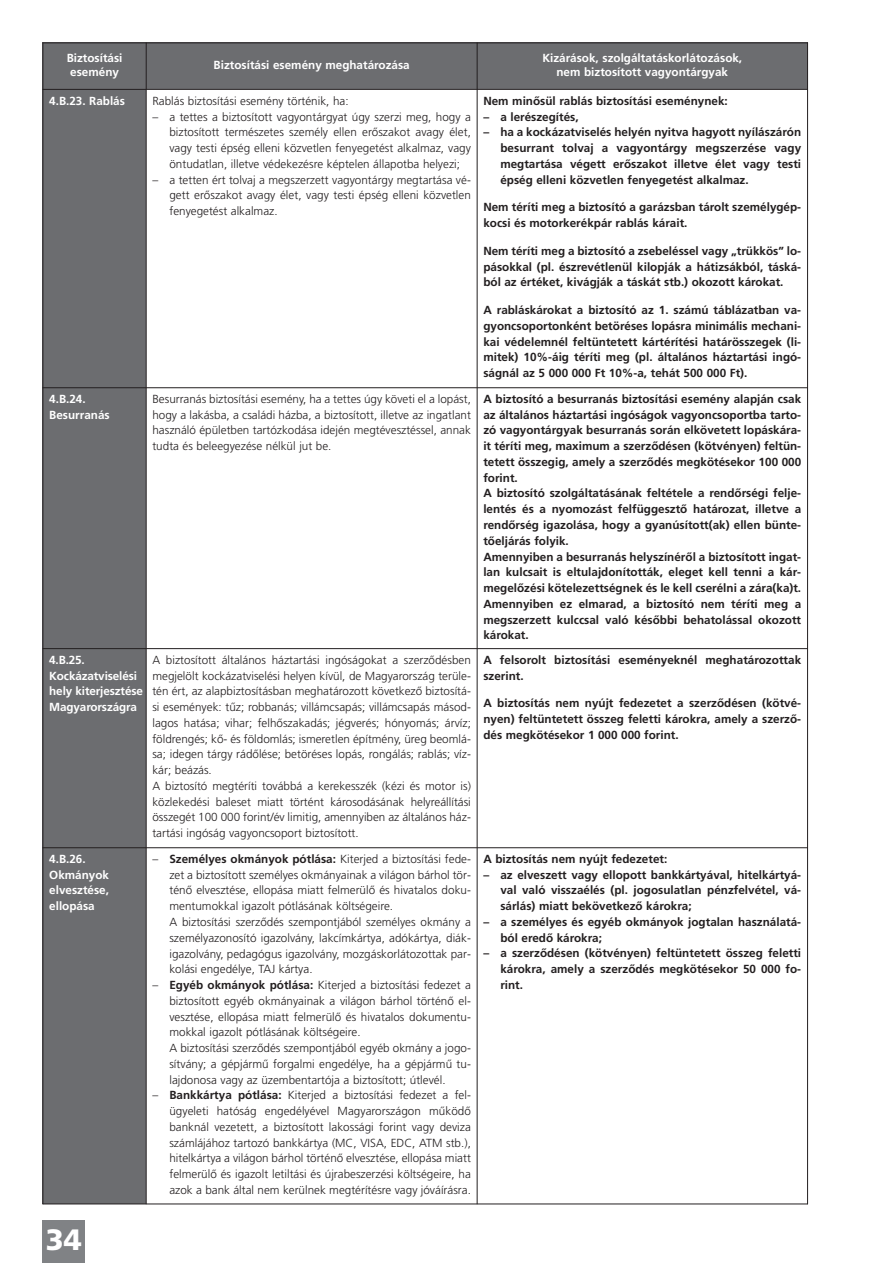
<style>
.page{position:relative;width:893px;height:1263px;background:#fff}
.page>*{position:absolute;margin:0;border:0;box-sizing:border-box;transform-origin:0 0}
.t1{font:700 29.4px "Frutiger M";color:#fff}
.t2{font:11.7px/15.8px "Frutiger M Light";color:#231f20;text-align:justify}
.t3{font:11.7px/15.8px "Frutiger M Medium";color:#231f20;text-align:justify}
.t4{font:11.7px/15.8px "Frutiger M Medium";color:#fff}
.s1{font-family:"Frutiger M Medium"}
</style>
<div class="page">
<div style="left:43px;top:1220px;width:42px;height:43px;background:#808285"></div>
<div style="left:43px;top:43px;width:103px;height:46px;background:#6c6d70"></div>
<div style="left:146px;top:43px;width:331px;height:46px;background:#6c6d70"></div>
<div style="left:477px;top:43px;width:331px;height:46px;background:#6c6d70"></div>
<div style="left:43px;top:89px;width:103px;height:299px;background:#6c6d70"></div>
<div style="left:43px;top:388px;width:103px;height:261px;background:#6c6d70"></div>
<div style="left:43px;top:649px;width:103px;height:199px;background:#6c6d70"></div>
<div style="left:43px;top:848px;width:103px;height:356px;background:#6c6d70"></div>
<hr style="left:43px;top:43px;width:1px;height:1161px;background:#231f20">
<hr style="left:146px;top:43px;width:1px;height:1161px;background:#231f20">
<hr style="left:477px;top:43px;width:1px;height:1161px;background:#231f20">
<hr style="left:807px;top:43px;width:1px;height:1161px;background:#231f20">
<hr style="left:43px;top:43px;width:765px;height:1px;background:#231f20">
<hr style="left:43px;top:89px;width:765px;height:1px;background:#231f20">
<hr style="left:43px;top:387px;width:765px;height:1px;background:#231f20">
<hr style="left:43px;top:648px;width:765px;height:1px;background:#231f20">
<hr style="left:43px;top:847px;width:765px;height:1px;background:#231f20">
<hr style="left:43px;top:1204px;width:765px;height:1px;background:#231f20">
<p class="t4" style="left:67px;top:52px;width:57px;line-height:14.1px;text-align:center">Biztosítási esemény</p>
<p class="t4" style="left:214px;top:58px;width:198px">Biztosítási esemény meghatározása</p>
<p class="t4" style="left:542px;top:52px;width:201px;line-height:14.1px;text-align:center">Kizárások, szolgáltatáskorlátozások, nem biztosított vagyontárgyak</p>
<p class="t4" style="left:49px;top:94px;width:77px">4.B.23. Rablás</p>
<p class="t2" style="left:152px;top:94px;width:198px">Rablás biztosítási esemény történik, ha:</p>
<p class="t2" style="left:169px;top:109px;width:303px;text-indent:-17px">– a tettes a biztosított vagyontárgyat úgy szerzi meg, hogy a biztosított természetes személy ellen erőszakot avagy élet, vagy testi épség elleni közvetlen fenyegetést alkalmaz, vagy öntudatlan, illetve védekezésre képtelen állapotba helyezi;</p>
<p class="t2" style="left:169px;top:172px;width:303px;text-indent:-17px">– a tetten ért tolvaj a megszerzett vagyontárgy megtartása vé&shy;gett erőszakot avagy élet, vagy testi épség elleni közvetlen fenyegetést alkalmaz.</p>
<p class="t3" style="left:483px;top:94px;width:246px">Nem minősül rablás biztosítási eseménynek:</p>
<p class="t3" style="left:483px;top:109px;width:97px">– a lerészegítés,</p>
<p class="t3" style="left:500px;top:125px;width:302px;text-indent:-17px">– ha a kockázatviselés helyén nyitva hagyott nyílászárón besurrant tolvaj a vagyontárgy megszerzése vagy megtartása végett erőszakot illetve élet vagy testi épség elleni közvetlen fenyegetést alkalmaz.</p>
<p class="t3" style="left:483px;top:200px;width:319px">Nem téríti meg a biztosító a garázsban tárolt személygép&shy;kocsi és motorkerékpár rablás kárait.</p>
<p class="t3" style="left:483px;top:244px;width:319px">Nem téríti meg a biztosító a zsebeléssel vagy „trükkös” lo&shy;pásokkal (pl. észrevétlenül kilopják a hátizsákból, táská&shy;ból az értéket, kivágják a táskát stb.) okozott károkat.</p>
<p class="t3" style="left:483px;top:303px;width:319px">A rabláskárokat a biztosító az 1. számú táblázatban va&shy;gyoncsoportonként betöréses lopásra minimális mechani&shy;kai védelemnél feltüntetett kártérítési határösszegek (li&shy;mitek) 10%-áig téríti meg (pl. általános háztartási ingó&shy;ságnál az 5 000 000 Ft 10%-a, tehát 500 000 Ft).</p>
<p class="t4" style="left:49px;top:392px;width:62px">4.B.24.<br>Besurranás</p>
<p class="t2" style="left:152px;top:392px;width:320px">Besurranás biztosítási esemény, ha a tettes úgy követi el a lopást, hogy a lakásba, a családi házba, a biztosított, illetve az ingatlant használó épületben tartózkodása idején megtévesztéssel, annak tudta és beleegyezése nélkül jut be.</p>
<p class="t3" style="left:483px;top:392px;width:319px;text-align:left">A biztosító a besurranás biztosítási esemény alapján csak az általános háztartási ingóságok vagyoncsoportba tarto&shy;zó vagyontárgyak besurranás során elkövetett lopáskára&shy;it téríti meg, maximum a szerződésen (kötvényen) feltün&shy;tetett összegig, amely a szerződés megkötésekor 100 000 forint.<br>A biztosító szolgáltatásának feltétele a rendőrségi felje&shy;lentés és a nyomozást felfüggesztő határozat, illetve a rendőrség igazolása, hogy a gyanúsított(ak) ellen bünte&shy;tőeljárás folyik.<br>Amennyiben a besurranás helyszínéről a biztosított ingat&shy;lan kulcsait is eltulajdonították, eleget kell tenni a kár&shy;megelőzési kötelezettségnek és le kell cserélni a zára(ka)t.<br>Amennyiben ez elmarad, a biztosító nem téríti meg a megszerzett kulccsal való későbbi behatolással okozott károkat.</p>
<p class="t4" style="left:49px;top:653px;width:95px">4.B.25.<br>Kockázatviselési hely kiterjesztése<br>Magyarországra</p>
<p class="t2" style="left:152px;top:653px;width:320px;text-align:left">A biztosított általános háztartási ingóságokat a szerződésben megjelölt kockázatviselési helyen kívül, de Magyarország terüle&shy;tén ért, az alapbiztosításban meghatározott következő biztosítá&shy;si események: tűz; robbanás; villámcsapás; villámcsapás másod&shy;lagos hatása; vihar; felhőszakadás; jégverés; hónyomás; árvíz; földrengés; kő- és földomlás; ismeretlen építmény, üreg beomlá&shy;sa; idegen tárgy rádőlése; betöréses lopás, rongálás; rablás; víz&shy;kár; beázás.<br>A biztosító megtéríti továbbá a kerekesszék (kézi és motor is) közlekedési baleset miatt történt károsodásának helyreállítási összegét 100 000 forint/év limitig, amennyiben az általános ház&shy;tartási ingóság vagyoncsoport biztosított.</p>
<p class="t3" style="left:483px;top:653px;width:319px">A felsorolt biztosítási eseményeknél meghatározottak szerint.</p>
<p class="t3" style="left:483px;top:696px;width:319px">A biztosítás nem nyújt fedezetet a szerződésen (kötvé&shy;nyen) feltüntetett összeg feletti károkra, amely a szerző&shy;dés megkötésekor 1 000 000 forint.</p>
<p class="t4" style="left:49px;top:852px;width:61px">4.B.26.<br>Okmányok elvesztése, ellopása</p>
<p class="t2" style="left:169px;top:852px;width:303px;text-align:left;text-indent:-17px">– <span class="s1">Személyes okmányok pótlása:</span> Kiterjed a biztosítási fede&shy;zet a biztosított személyes okmányainak a világon bárhol tör&shy;ténő elvesztése, ellopása miatt felmerülő és hivatalos doku&shy;mentumokkal igazolt pótlásának költségeire.<br>A biztosítási szerződés szempontjából személyes okmány a személyazonosító igazolvány, lakcímkártya, adókártya, diák&shy;igazolvány, pedagógus igazolvány, mozgáskorlátozottak par&shy;kolási engedélye, TAJ kártya.</p>
<p class="t2" style="left:169px;top:978px;width:303px;text-align:left;text-indent:-17px">– <span class="s1">Egyéb okmányok pótlása:</span> Kiterjed a biztosítási fedezet a biztosított egyéb okmányainak a világon bárhol történő el&shy;vesztése, ellopása miatt felmerülő és hivatalos dokumentu&shy;mokkal igazolt pótlásának költségeire.<br>A biztosítási szerződés szempontjából egyéb okmány a jogo&shy;sítvány; a gépjármű forgalmi engedélye, ha a gépjármű tu&shy;lajdonosa vagy az üzembentartója a biztosított; útlevél.</p>
<p class="t2" style="left:169px;top:1088px;width:303px;text-indent:-17px">– <span class="s1">Bankkártya pótlása:</span> Kiterjed a biztosítási fedezet a fel&shy;ügyeleti hatóság engedélyével Magyarországon működő banknál vezetett, a biztosított lakossági forint vagy deviza számlájához tartozó bankkártya (MC, VISA, EDC, ATM stb.), hitelkártya a világon bárhol történő elvesztése, ellopása miatt felmerülő és igazolt letiltási és újrabeszerzési költségeire, ha azok a bank által nem kerülnek megtérítésre vagy jóváírásra.</p>
<p class="t3" style="left:483px;top:852px;width:185px">A biztosítás nem nyújt fedezetet:</p>
<p class="t3" style="left:500px;top:868px;width:302px;text-indent:-17px">– az elveszett vagy ellopott bankkártyával, hitelkártyá&shy;val való visszaélés (pl. jogosulatlan pénzfelvétel, vá&shy;sárlás) miatt bekövetkező károkra;</p>
<p class="t3" style="left:500px;top:915px;width:302px;text-indent:-17px">– a személyes és egyéb okmányok jogtalan használatá&shy;ból eredő károkra;</p>
<p class="t3" style="left:500px;top:946px;width:302px;text-indent:-17px">– a szerződésen (kötvényen) feltüntetett összeg feletti károkra, amely a szerződés megkötésekor 50 000 fo&shy;rint.</p>
<h1 class="t1" style="left:46px;top:1227px;width:38px">34</h1>
</div>
